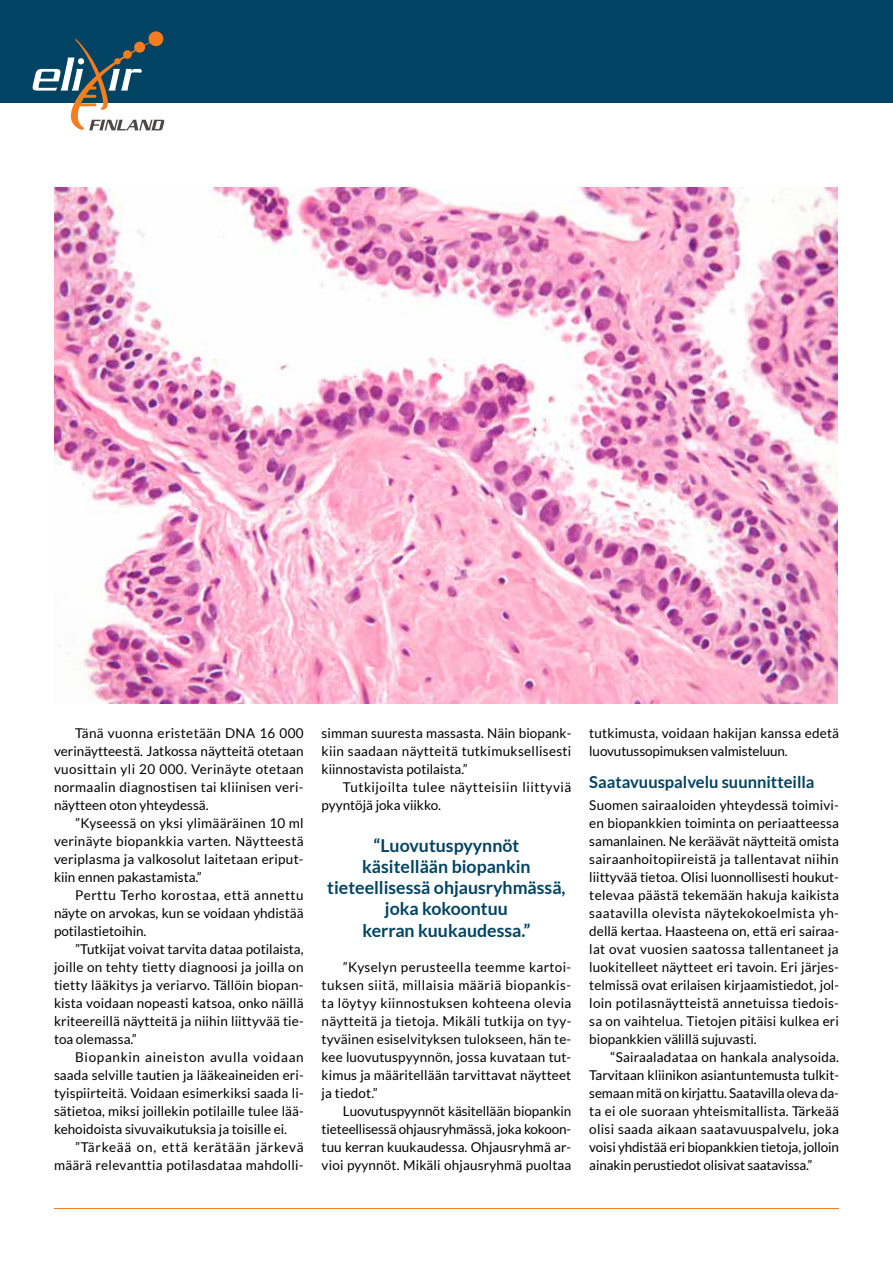
<style>
.page{position:relative;width:893px;height:1263px;background:#fff}
.page>*{position:absolute;margin:0;border:0;box-sizing:border-box;transform-origin:0 0}
.t1{font:700 17.7px/21.3px "Lato";color:#004362;text-align:center}
.t2{font:700 16.5px "Lato";color:#004362}
.t3{font:13.5px/18px "Lato";letter-spacing:.005em;color:#000;text-align:justify}
.t4{font:13.5px/18px "Lato";letter-spacing:.04em;color:#000}
</style>
<div class="page">
<div style="left:0;top:0;width:893px;height:102px;background:#004362"></div>
<svg style="left:33px;top:31px;width:132px;height:100px"></svg>
<hr style="left:54px;top:1208px;width:785px;height:1px;background:#f57d20">
<img style="left:54px;top:188px;width:784px;height:516px">
<p class="t3" style="left:54px;top:724px;width:251px;text-indent:21px">Tänä vuonna eristetään DNA 16 000 verinäytteestä. Jatkossa näytteitä otetaan vuosittain yli 20 000. Verinäyte otetaan normaalin diagnostisen tai kliinisen veri&shy;näytteen oton yhteydessä.</p>
<p class="t3" style="left:54px;top:814px;width:251px;text-indent:21px">”Kyseessä on yksi ylimääräinen 10 ml verinäyte biopankkia varten. Näytteestä veriplasma ja valkosolut laitetaan eriput&shy;kiin ennen pakastamista.”</p>
<p class="t3" style="left:54px;top:886px;width:251px;text-indent:21px">Perttu Terho korostaa, että annettu näyte on arvokas, kun se voidaan yhdistää potilastietoihin.</p>
<p class="t3" style="left:54px;top:940px;width:251px;text-indent:21px">”Tutkijat voivat tarvita dataa potilaista, joille on tehty tietty diagnoosi ja joilla on tietty lääkitys ja veriarvo. Tällöin biopan&shy;kista voidaan nopeasti katsoa, onko näillä kriteereillä näytteitä ja niihin liittyvää tie&shy;toa olemassa.”</p>
<p class="t3" style="left:54px;top:1048px;width:251px;text-indent:21px">Biopankin aineiston avulla voidaan saada selville tautien ja lääkeaineiden eri&shy;tyispiirteitä. Voidaan esimerkiksi saada li&shy;sätietoa, miksi joillekin potilaille tulee lää&shy;kehoidoista sivuvaikutuksia ja toisille ei.</p>
<p class="t3" style="left:54px;top:1138px;width:251px;text-align:right">”Tärkeää on, että kerätään järkevä määrä relevanttia potilasdataa mahdolli-</p>
<p class="t3" style="left:322px;top:724px;width:251px">simman suuresta massasta. Näin biopank&shy;kiin saadaan näytteitä tutkimuksellisesti kiinnostavista potilaista.”</p>
<p class="t4" style="left:322px;top:778px;width:251px;text-indent:21px">Tutkijoilta tulee näytteisiin liittyviä pyyntöjä joka viikko.</p>
<h1 class="t1" style="left:327px;top:834px;width:240px">“Luovutuspyynnöt<br>käsitellään biopankin tieteellisessä ohjausryhmässä, joka kokoontuu<br>kerran kuukaudessa.”</h1>
<p class="t3" style="left:322px;top:958px;width:251px;text-indent:21px">”Kyselyn perusteella teemme kartoi&shy;tuksen siitä, millaisia määriä biopankis&shy;ta löytyy kiinnostuksen kohteena olevia näytteitä ja tietoja. Mikäli tutkija on tyy&shy;tyväinen esiselvityksen tulokseen, hän te&shy;kee luovutuspyynnön, jossa kuvataan tut&shy;kimus ja määritellään tarvittavat näytteet ja tiedot.”</p>
<p class="t3" style="left:322px;top:1102px;width:251px;text-indent:21px">Luovutuspyynnöt käsitellään biopankin tieteellisessä ohjausryhmässä, joka kokoon&shy;tuu kerran kuukaudessa. Ohjausryhmä ar&shy;vioi pyynnöt. Mikäli ohjausryhmä puoltaa</p>
<p class="t3" style="left:589px;top:724px;width:251px">tutkimusta, voidaan hakijan kanssa edetä luovutussopimuksen valmisteluun.</p>
<p class="t2" style="left:589px;top:772px;width:227px">Saatavuuspalvelu suunnitteilla</p>
<p class="t3" style="left:589px;top:796px;width:251px">Suomen sairaaloiden yhteydessä toimivi&shy;en biopankkien toiminta on periaatteessa samanlainen. Ne keräävät näytteitä omista sairaanhoitopiireistä ja tallentavat niihin liittyvää tietoa. Olisi luonnollisesti houkut&shy;televaa päästä tekemään hakuja kaikista saatavilla olevista näytekokoelmista yh&shy;dellä kertaa. Haasteena on, että eri sairaa&shy;lat ovat vuosien saatossa tallentaneet ja luokitelleet näytteet eri tavoin. Eri järjes&shy;telmissä ovat erilaisen kirjaamistiedot, jol&shy;loin potilasnäytteistä annetuissa tiedois&shy;sa on vaihtelua. Tietojen pitäisi kulkea eri biopankkien välillä sujuvasti.</p>
<p class="t3" style="left:589px;top:1048px;width:251px;text-indent:21px">“Sairaaladataa on hankala analysoida.<br>Tarvitaan kliinikon asiantuntemusta tulkit&shy;semaan mitä on kirjattu. Saatavilla oleva da&shy;ta ei ole suoraan yhteismitallista. Tärkeää olisi saada aikaan saatavuuspalvelu, joka voisi yhdistää eri biopankkien tietoja, jolloin ainakin perustiedot olisivat saatavissa.”</p>
</div>
